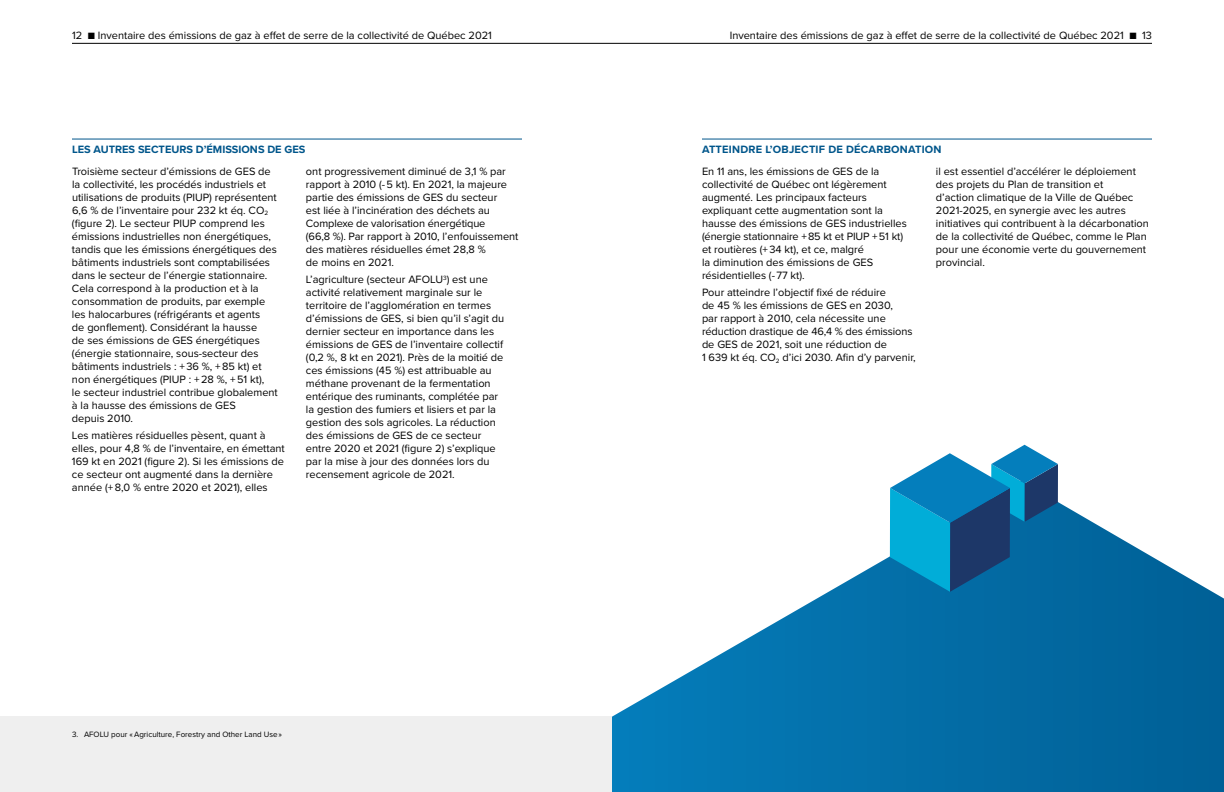
<style>
.page{position:relative;width:1224px;height:792px;background:#fff}
.page>*{position:absolute;margin:0;border:0;box-sizing:border-box;transform-origin:0 0}
.t1{font:11px/13px "Proxima Nova";color:#000}
.t2{font:700 11px "Proxima Nova";letter-spacing:.02em;color:#00568b}
.t3{font:700 11px "Proxima Nova";color:#00568b}
.t4{font:8px "Proxima Nova";color:#000}
</style>
<div class="page">
<hr style="left:702px;top:139px;width:450px;height:1px;background:#00568b">
<hr style="left:72px;top:139px;width:450px;height:1px;background:#00568b">
<svg style="left:612px;top:502px;width:612px;height:290px"></svg>
<svg style="left:890px;top:445px;width:168px;height:147px;background:#2783b2"></svg>
<div style="left:0;top:716px;width:612px;height:76px;background:#efefef"></div>
<hr style="left:72px;top:43px;width:540px;height:1px;background:#000">
<hr style="left:612px;top:43px;width:540px;height:1px;background:#000">
<p class="t1" style="left:72px;top:28px;width:421px">12 ■ Inventaire des émissions de gaz à effet de serre de la collectivité de Québec 2021</p>
<p class="t1" style="left:730px;top:28px;width:424px">Inventaire des émissions de gaz à effet de serre de la collectivité de Québec 2021 ■ 13</p>
<p class="t3" style="left:72px;top:141px;width:235px">LES AUTRES SECTEURS D’ÉMISSIONS DE GES</p>
<p class="t1" style="left:72px;top:164px;width:207px">Troisième secteur d’émissions de GES de la collectivité, les procédés industriels et utilisations de produits (PIUP) représentent 6,6 % de l’inventaire pour 232 kt éq. CO<sub>2 </sub>(figure 2). Le secteur PIUP comprend les émissions industrielles non énergétiques, tandis que les émissions énergétiques des bâtiments industriels sont comptabilisées dans le secteur de l’énergie stationnaire.<br>Cela correspond à la production et à la consommation de produits, par exemple les halocarbures (réfrigérants et agents<br>de gonflement). Considérant la hausse<br>de ses émissions de GES énergétiques (énergie stationnaire, sous-secteur des bâtiments industriels : + 36 %, + 85 kt) et non énergétiques (PIUP : + 28 %, + 51 kt),<br>le secteur industriel contribue globalement à la hausse des émissions de GES<br>depuis 2010.</p>
<p class="t1" style="left:72px;top:429px;width:214px">Les matières résiduelles pèsent, quant à elles, pour 4,8 % de l’inventaire, en émettant 169 kt en 2021 (figure 2). Si les émissions de ce secteur ont augmenté dans la dernière année (+ 8,0 % entre 2020 et 2021), elles</p>
<p class="t1" style="left:306px;top:164px;width:214px">ont progressivement diminué de 3,1 % par rapport à 2010 (- 5 kt). En 2021, la majeure partie des émissions de GES du secteur<br>est liée à l’incinération des déchets au Complexe de valorisation énergétique<br>(66,8 %). Par rapport à 2010, l’enfouissement des matières résiduelles émet 28,8 %<br>de moins en 2021.</p>
<p class="t1" style="left:306px;top:273px;width:200px">L’agriculture (secteur AFOLU<sup>3</sup>) est une activité relativement marginale sur le territoire de l’agglomération en termes d’émissions de GES, si bien qu’il s’agit du dernier secteur en importance dans les émissions de GES de l’inventaire collectif (0,2 %, 8 kt en 2021). Près de la moitié de ces émissions (45 %) est attribuable au méthane provenant de la fermentation entérique des ruminants, complétée par la gestion des fumiers et lisiers et par la gestion des sols agricoles. La réduction des émissions de GES de ce secteur entre 2020 et 2021 (figure 2) s’explique par la mise à jour des données lors du recensement agricole de 2021.</p>
<p class="t4" style="left:72px;top:728px;width:212px">3. AFOLU pour « Agriculture, Forestry and Other Land Use »</p>
<p class="t2" style="left:702px;top:141px;width:241px">ATTEINDRE L’OBJECTIF DE DÉCARBONATION</p>
<p class="t1" style="left:702px;top:164px;width:206px">En 11 ans, les émissions de GES de la collectivité de Québec ont légèrement augmenté. Les principaux facteurs expliquant cette augmentation sont la hausse des émissions de GES industrielles (énergie stationnaire + 85 kt et PIUP + 51 kt) et routières (+ 34 kt), et ce, malgré<br>la diminution des émissions de GES résidentielles (- 77 kt).</p>
<p class="t1" style="left:702px;top:286px;width:215px">Pour atteindre l’objectif fixé de réduire<br>de 45 % les émissions de GES en 2030,<br>par rapport à 2010, cela nécessite une réduction drastique de 46,4 % des émissions de GES de 2021, soit une réduction de<br>1 639 kt éq. CO<sub>2</sub> d’ici 2030. Afin d’y parvenir,</p>
<p class="t1" style="left:936px;top:164px;width:214px">il est essentiel d’accélérer le déploiement des projets du Plan de transition et<br>d’action climatique de la Ville de Québec 2021-2025, en synergie avec les autres initiatives qui contribuent à la décarbonation de la collectivité de Québec, comme le Plan pour une économie verte du gouvernement provincial.</p>
</div>
